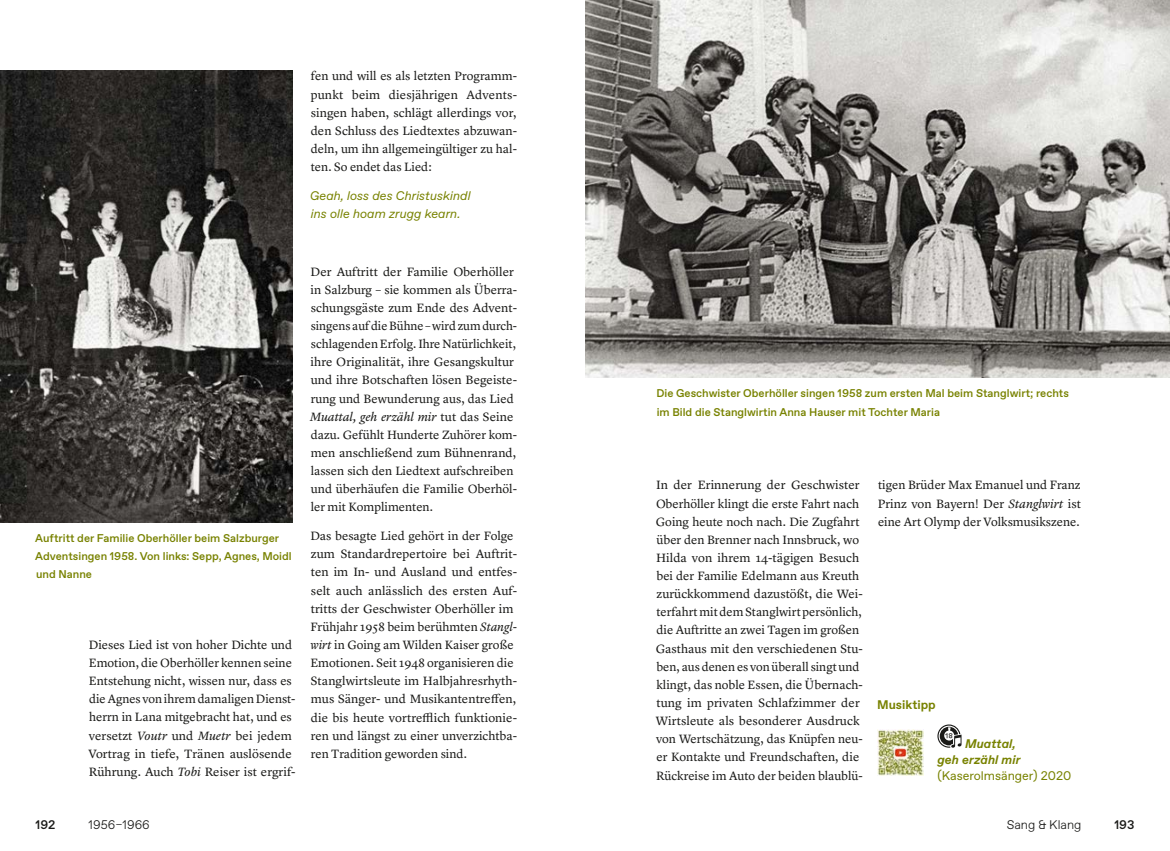
<style>
.page{position:relative;width:1170px;height:851px;background:#fff}
.page>*{position:absolute;margin:0;border:0;box-sizing:border-box;transform-origin:0 0}
.t1{font:12.5px/18.1px "Lyon Text";color:#1a1a18}
.t2{font:italic 12.5px/18.1px "Favorit Std";color:#788200}
.t3{font:300 12.5px "Favorit Std";color:#1a1a18}
.t4{font:italic 700 12.5px/16.2px "Favorit Std";color:#788200}
.t5{font:12.5px "Favorit Std";color:#788200}
.t6{font:700 12.5px "Favorit Std";color:#788200}
.t7{font:500 12.5px "Favorit Std";color:#1a1a18}
.t8{font:500 11.25px/18.1px "Favorit Std";color:#788200}
.s1{font-style:italic}
</style>
<div class="page">
<img style="left:0;top:71px;width:292px;height:451px">
<img style="left:585px;top:0;width:584px;height:378px">
<img style="left:877px;top:729px;width:46px;height:46px">
<svg style="left:937px;top:724px;width:24px;height:23px"></svg>
<div style="left:944px;top:730px;width:10px;height:10px;background:#fff;border-radius:50%"></div>
<p class="t1" style="left:311px;top:66px;width:208px;text-align:justify">fen und will es als letzten Programm&shy;punkt beim diesjährigen Advents&shy;singen haben, schlägt allerdings vor, den Schluss des Liedtextes abzuwan&shy;deln, um ihn allgemeingültiger zu hal&shy;ten. So endet das Lied:</p>
<p class="t2" style="left:310px;top:186px;width:162px">Geah, loss des Christuskindl ins olle hoam zrugg kearn.</p>
<p class="t8" style="left:35px;top:528px;width:258px">Auftritt der Familie Oberhöller beim Salzburger<br>Adventsingen 1958. Von links: Sepp, Agnes, Moidl und Nanne</p>
<p class="t1" style="left:88px;top:634px;width:209px">Dieses Lied ist von hoher Dichte und Emotion, die Oberhöller kennen seine Entstehung nicht, wissen nur, dass es die Agnes von ihrem damaligen Dienst&shy;herrn in Lana mitgebracht hat, und es versetzt <span class="s1">Voutr</span> und <span class="s1">Muetr</span> bei jedem Vortrag in tiefe, Tränen auslösende Rührung. Auch <span class="s1">Tobi</span> Reiser ist ergrif-</p>
<p class="t1" style="left:310px;top:261px;width:208px">Der Auftritt der Familie Oberhöller in Salzburg – sie kommen als Überra&shy;schungsgäste zum Ende des Advent&shy;singens auf die Bühne – wird zum durch&shy;schlagenden Erfolg. Ihre Natürlichkeit, ihre Originalität, ihre Gesangskultur und ihre Botschaften lösen Begeiste&shy;rung und Bewunderung aus, das Lied <span class="s1">Muattal, geh erzähl mir</span> tut das Seine dazu. Gefühlt Hunderte Zuhörer kom&shy;men anschließend zum Bühnenrand, lassen sich den Liedtext aufschreiben und überhäufen die Familie Oberhöl&shy;ler mit Komplimenten.</p>
<p class="t1" style="left:310px;top:526px;width:208px">Das besagte Lied gehört in der Folge zum Standardrepertoire bei Auftrit&shy;ten im In- und Ausland und entfes&shy;selt auch anlässlich des ersten Auf&shy;tritts der Geschwister Oberhöller im Frühjahr 1958 beim berühmten <span class="s1">Stangl&shy;wirt</span> in Going am Wilden Kaiser große Emotionen. Seit 1948 organisieren die Stanglwirtsleute im Halbjahresrhyth&shy;mus Sänger- und Musikantentreffen, die bis heute vortrefflich funktionie&shy;ren und längst zu einer unverzichtba&shy;ren Tradition geworden sind.</p>
<p class="t8" style="left:656px;top:384px;width:414px">Die Geschwister Oberhöller singen 1958 zum ersten Mal beim Stanglwirt; rechts im Bild die Stanglwirtin Anna Hauser mit Tochter Maria</p>
<p class="t1" style="left:655px;top:475px;width:208px">In der Erinnerung der Geschwister Oberhöller klingt die erste Fahrt nach Going heute noch nach. Die Zugfahrt über den Brenner nach Innsbruck, wo Hilda von ihrem 14-tägigen Besuch bei der Familie Edelmann aus Kreuth zurückkommend dazustößt, die Wei&shy;terfahrt mit dem Stanglwirt persönlich, die Auftritte an zwei Tagen im großen Gasthaus mit den verschiedenen Stu&shy;ben, aus denen es von überall singt und klingt, das noble Essen, die Übernach&shy;tung im privaten Schlafzimmer der Wirtsleute als besonderer Ausdruck von Wertschätzung, das Knüpfen neu&shy;er Kontakte und Freundschaften, die Rückreise im Auto der beiden blaublü-</p>
<p class="t1" style="left:877px;top:475px;width:205px;text-align:justify">tigen Brüder Max Emanuel und Franz Prinz von Bayern! Der <span class="s1">Stanglwirt</span> ist eine Art Olymp der Volksmusikszene.</p>
<p class="t6" style="left:877px;top:696px;width:60px">Musiktipp</p>
<p class="t3" style="left:945px;top:729px;width:9px">18</p>
<p class="t4" style="left:937px;top:735px;width:85px;text-indent:28px">Muattal, geh erzähl mir</p>
<p class="t5" style="left:937px;top:767px;width:135px">(Kaserolmsänger) 2020</p>
<p class="t7" style="left:35px;top:816px;width:22px">192</p>
<p class="t3" style="left:89px;top:816px;width:63px">1956–1966</p>
<p class="t3" style="left:1006px;top:816px;width:76px">Sang &amp; Klang</p>
<p class="t7" style="left:1114px;top:816px;width:22px">193</p>
</div>
